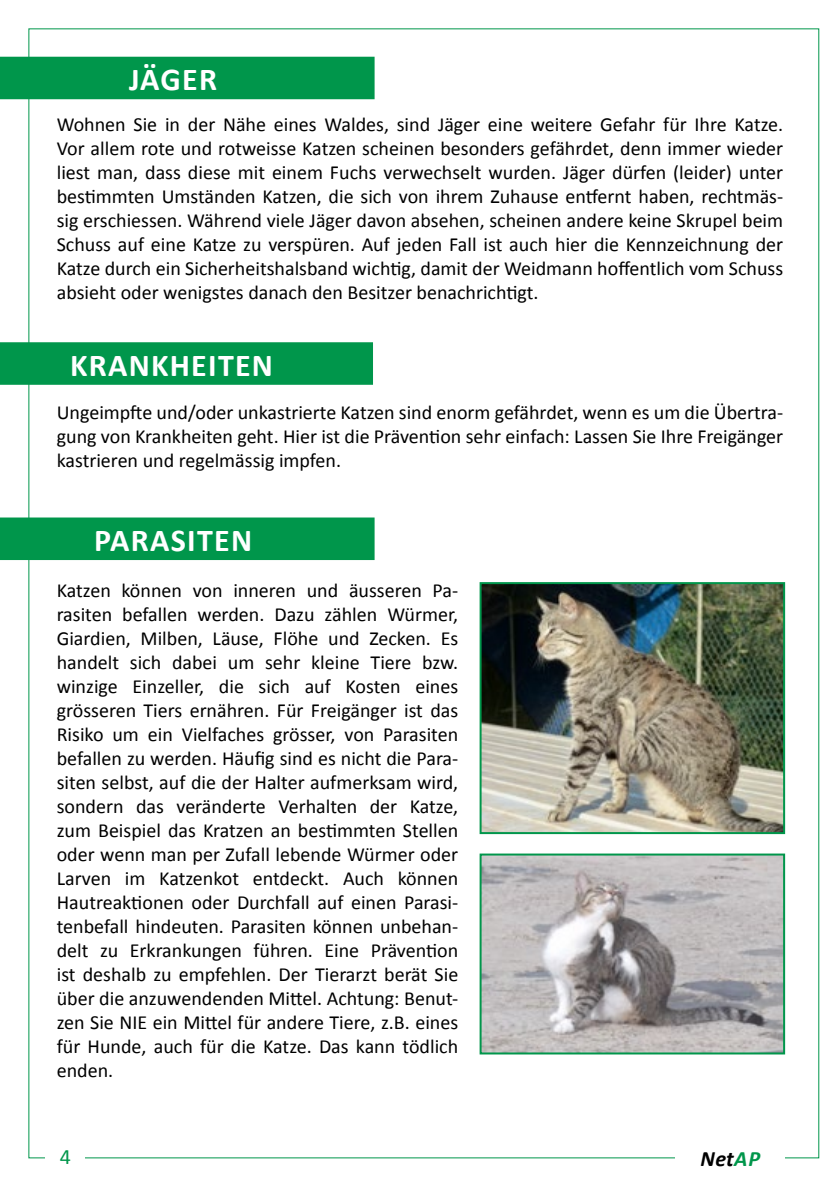
<style>
.page{position:relative;width:840px;height:1191px;background:#fff}
.page>*{position:absolute;margin:0;border:0;box-sizing:border-box;transform-origin:0 0}
.t1{font:700 32px "Calibri";letter-spacing:.04em;color:#fff}
.t2{font:italic 700 22px "Calibri";letter-spacing:.02em;color:#000}
.t3{font:22px "Calibri";color:#00964b}
.t4{font:20px/24px "Calibri";color:#000;text-align:justify}
.s1{color:#00964b}
</style>
<div class="page">
<div style="left:0;top:57px;width:374px;height:42px;background:#00964b"></div>
<img style="left:482px;top:585px;width:299px;height:246px">
<div style="left:479px;top:582px;width:305px;height:252px;border:2px solid #00964b"></div>
<div style="left:0;top:342px;width:373px;height:43px;background:#00964b"></div>
<div style="left:0;top:517px;width:374px;height:43px;background:#00964b"></div>
<img style="left:482px;top:856px;width:299px;height:195px">
<div style="left:479px;top:853px;width:305px;height:201px;border:2px solid #00964b"></div>
<h1 class="t1" style="left:129px;top:59px;width:89px">JÄGER</h1>
<p class="t4" style="left:57px;top:112px;width:727px">Wohnen Sie in der Nähe eines Waldes, sind Jäger eine weitere Gefahr für Ihre Katze.<br>Vor allem rote und rotweisse Katzen scheinen besonders gefährdet, denn immer wieder liest man, dass diese mit einem Fuchs verwechselt wurden. Jäger dürfen (leider) unter bestimmten Umständen Katzen, die sich von ihrem Zuhause entfernt haben, rechtmäs&shy;sig erschiessen. Während viele Jäger davon absehen, scheinen andere keine Skrupel beim Schuss auf eine Katze zu verspüren. Auf jeden Fall ist auch hier die Kennzeichnung der Katze durch ein Sicherheitshalsband wichtig, damit der Weidmann hoffentlich vom Schuss absieht oder wenigstes danach den Besitzer benachrichtigt.</p>
<h1 class="t1" style="left:70px;top:345px;width:204px">KRANKHEITEN</h1>
<p class="t4" style="left:57px;top:399px;width:727px">Ungeimpfte und/oder unkastrierte Katzen sind enorm gefährdet, wenn es um die Übertra&shy;gung von Krankheiten geht. Hier ist die Prävention sehr einfach: Lassen Sie Ihre Freigänger kastrieren und regelmässig impfen.</p>
<h1 class="t1" style="left:94px;top:520px;width:159px">PARASITEN</h1>
<p class="t4" style="left:57px;top:577px;width:403px">Katzen können von inneren und äusseren Pa&shy;rasiten befallen werden. Dazu zählen Würmer, Giardien, Milben, Läuse, Flöhe und Zecken. Es handelt sich dabei um sehr kleine Tiere bzw. winzige Einzeller, die sich auf Kosten eines grösseren Tiers ernähren. Für Freigänger ist das Risiko um ein Vielfaches grösser, von Parasiten befallen zu werden. Häufig sind es nicht die Para&shy;siten selbst, auf die der Halter aufmerksam wird, sondern das veränderte Verhalten der Katze, zum Beispiel das Kratzen an bestimmten Stellen oder wenn man per Zufall lebende Würmer oder Larven im Katzenkot entdeckt. Auch können Hautreaktionen oder Durchfall auf einen Parasi&shy;tenbefall hindeuten. Parasiten können unbehan&shy;delt zu Erkrankungen führen. Eine Prävention ist deshalb zu empfehlen. Der Tierarzt berät Sie über die anzuwendenden Mittel. Achtung: Benut&shy;zen Sie NIE ein Mittel für andere Tiere, z.B. eines für Hunde, auch für die Katze. Das kann tödlich enden.</p>
<p class="t3" style="left:60px;top:1143px;width:13px">4</p>
<p class="t2" style="left:700px;top:1145px;width:61px">Net<span class="s1">AP</span></p>
</div>
